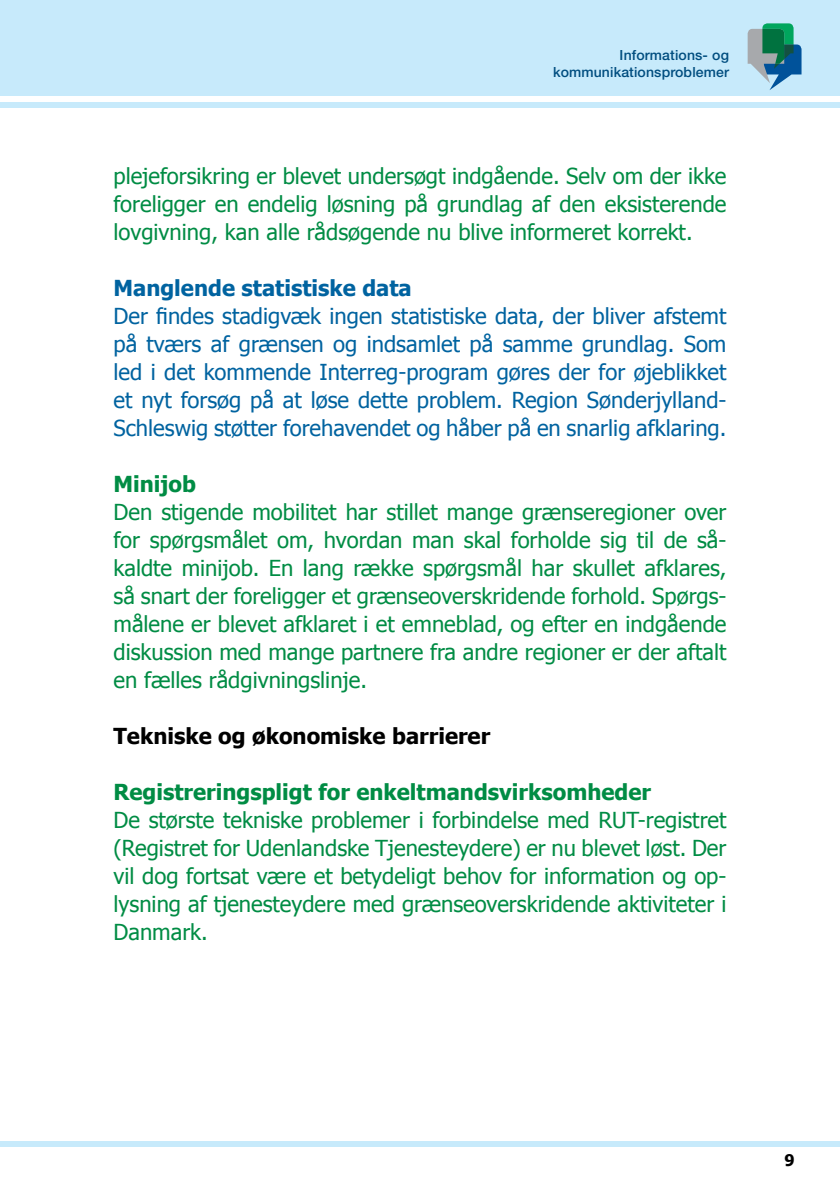
<style>
.page{position:relative;width:840px;height:1191px;background:#fff}
.page>*{position:absolute;margin:0;border:0;box-sizing:border-box;transform-origin:0 0}
.t1{font:22px/28px "Tahoma";color:#008c44;text-align:justify}
.t2{font:22px/28px "Tahoma";color:#0063a0;text-align:justify}
.t3{font:700 22px "Tahoma";color:#008c44}
.t4{font:700 22px "Tahoma";color:#000}
.t5{font:700 22px "Tahoma";color:#0063a0}
.t6{font:700 16px "Tahoma";color:#000}
.t7{font:500 14px/16.8px "Helvetica Neue";letter-spacing:.01em;color:#004d7f;text-align:right}
</style>
<div class="page">
<div style="left:0;top:0;width:839px;height:96px;background:#c7eafb"></div>
<div style="left:0;top:1141px;width:839px;height:5px;background:#c7eafb"></div>
<svg style="left:747px;top:23px;width:54px;height:67px"></svg>
<div style="left:0;top:102px;width:839px;height:5px;background:#c7eafb"></div>
<p class="t7" style="left:552px;top:47px;width:177px">Informations- og kommunikationsproblemer</p>
<p class="t1" style="left:113px;top:161px;width:614px">plejeforsikring er blevet undersøgt indgående. Selv om der ikke foreligger en endelig løsning på grundlag af den eksisterende lovgivning, kan alle rådsøgende nu blive informeret korrekt.</p>
<p class="t5" style="left:113px;top:273px;width:299px">Manglende statistiske data</p>
<p class="t2" style="left:113px;top:301px;width:614px">Der findes stadigvæk ingen statistiske data, der bliver afstemt på tværs af grænsen og indsamlet på samme grundlag. Som led i det kommende Interreg-program gøres der for øjeblikket et nyt forsøg på at løse dette problem. Region Sønderjylland-Schleswig støtter forehavendet og håber på en snarlig afklaring.</p>
<p class="t3" style="left:113px;top:469px;width:84px">Minijob</p>
<p class="t1" style="left:113px;top:497px;width:614px">Den stigende mobilitet har stillet mange grænseregioner over for spørgsmålet om, hvordan man skal forholde sig til de så&shy;kaldte minijob. En lang række spørgsmål har skullet afklares, så snart der foreligger et grænseoverskridende forhold. Spørgs&shy;målene er blevet afklaret i et emneblad, og efter en indgående diskussion med mange partnere fra andre regioner er der aftalt en fælles rådgivningslinje.</p>
<p class="t4" style="left:113px;top:721px;width:378px">Tekniske og økonomiske barrierer</p>
<p class="t3" style="left:113px;top:777px;width:538px">Registreringspligt for enkeltmandsvirksomheder</p>
<p class="t1" style="left:113px;top:805px;width:614px">De største tekniske problemer i forbindelse med RUT-registret (Registret for Udenlandske Tjenesteydere) er nu blevet løst. Der vil dog fortsat være et betydeligt behov for information og op&shy;lysning af tjenesteydere med grænseoverskridende aktiviteter i Danmark.</p>
<p class="t6" style="left:784px;top:1149px;width:12px">9</p>
</div>
